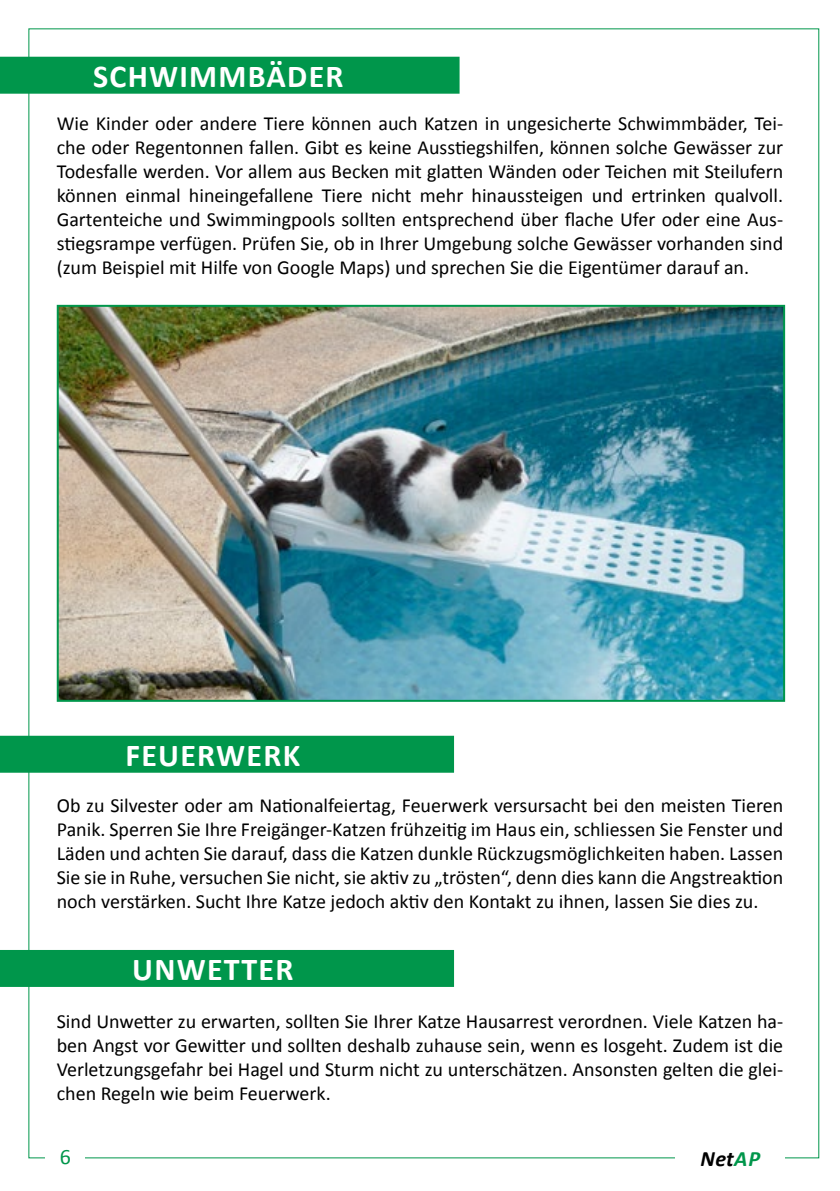
<style>
.page{position:relative;width:840px;height:1191px;background:#fff}
.page>*{position:absolute;margin:0;border:0;box-sizing:border-box;transform-origin:0 0}
.t1{font:700 32px "Calibri";letter-spacing:.04em;color:#fff}
.t2{font:italic 700 22px "Calibri";letter-spacing:.02em;color:#000}
.t3{font:22px "Calibri";color:#00964b}
.t4{font:20px/24px "Calibri";color:#000;text-align:justify}
.s1{color:#00964b}
</style>
<div class="page">
<div style="left:0;top:57px;width:459px;height:37px;background:#00964b"></div>
<img style="left:60px;top:308px;width:721px;height:391px">
<div style="left:57px;top:305px;width:727px;height:397px;border:2px solid #00964b"></div>
<div style="left:0;top:735px;width:454px;height:37px;background:#00964b"></div>
<div style="left:0;top:950px;width:454px;height:37px;background:#00964b"></div>
<h1 class="t1" style="left:93px;top:57px;width:252px">SCHWIMMBÄDER</h1>
<p class="t4" style="left:57px;top:110px;width:727px">Wie Kinder oder andere Tiere können auch Katzen in ungesicherte Schwimmbäder, Tei&shy;che oder Regentonnen fallen. Gibt es keine Ausstiegshilfen, können solche Gewässer zur Todesfalle werden. Vor allem aus Becken mit glatten Wänden oder Teichen mit Steilufern können einmal hineingefallene Tiere nicht mehr hinaussteigen und ertrinken qualvoll.<br>Gartenteiche und Swimmingpools sollten entsprechend über flache Ufer oder eine Aus&shy;stiegsrampe verfügen. Prüfen Sie, ob in Ihrer Umgebung solche Gewässer vorhanden sind (zum Beispiel mit Hilfe von Google Maps) und sprechen Sie die Eigentümer darauf an.</p>
<h1 class="t1" style="left:125px;top:735px;width:176px">FEUERWERK</h1>
<p class="t4" style="left:57px;top:792px;width:727px">Ob zu Silvester oder am Nationalfeiertag, Feuerwerk versursacht bei den meisten Tieren Panik. Sperren Sie Ihre Freigänger-Katzen frühzeitig im Haus ein, schliessen Sie Fenster und Läden und achten Sie darauf, dass die Katzen dunkle Rückzugsmöglichkeiten haben. Lassen Sie sie in Ruhe, versuchen Sie nicht, sie aktiv zu „trösten“, denn dies kann die Angstreaktion noch verstärken. Sucht Ihre Katze jedoch aktiv den Kontakt zu ihnen, lassen Sie dies zu.</p>
<h1 class="t1" style="left:132px;top:950px;width:163px">UNWETTER</h1>
<p class="t4" style="left:57px;top:1009px;width:727px">Sind Unwetter zu erwarten, sollten Sie Ihrer Katze Hausarrest verordnen. Viele Katzen ha&shy;ben Angst vor Gewitter und sollten deshalb zuhause sein, wenn es losgeht. Zudem ist die Verletzungsgefahr bei Hagel und Sturm nicht zu unterschätzen. Ansonsten gelten die glei&shy;chen Regeln wie beim Feuerwerk.</p>
<p class="t3" style="left:60px;top:1143px;width:13px">6</p>
<p class="t2" style="left:700px;top:1145px;width:61px">Net<span class="s1">AP</span></p>
</div>
